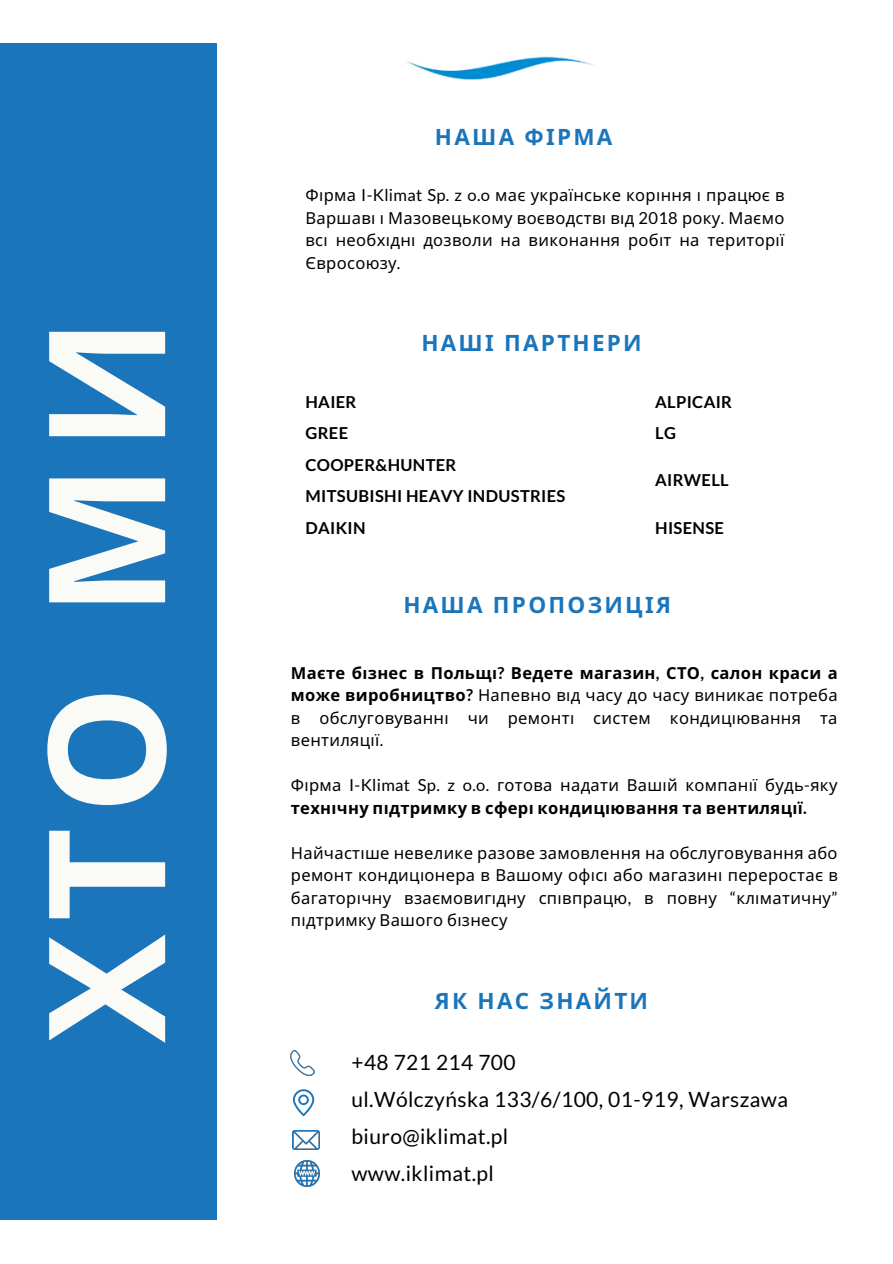
<style>
.page{position:relative;width:893px;height:1264px;background:#fff}
.page>*{position:absolute;margin:0;border:0;box-sizing:border-box;transform-origin:0 0}
.t1{font:700 162.3px "Noto Sans";color:#fafaf7}
.t2{font:700 22.5px "Noto Sans";letter-spacing:.1em;color:#1b75bb}
.t3{font:21px/37px "Lato";letter-spacing:.02em;color:#000}
.t4{font:16.5px/22.5px "Noto Sans";letter-spacing:.02em;color:#000;text-align:justify}
.t5{font:700 16.5px/22.5px "Noto Sans";letter-spacing:.02em;color:#000;text-align:justify}
.t6{font:700 16.5px/31.5px "Lato";letter-spacing:.02em;color:#000}
.s1{font-family:"Lato"}
.s2{font-weight:400}
.s3{font-family:"Lato";font-weight:400}
</style>
<div class="page">
<div style="left:0;top:43px;width:217px;height:1176px;background:#1b75bb"></div>
<img style="left:406px;top:56px;width:189px;height:24px">
<img style="left:291px;top:1050px;width:24px;height:25px">
<svg style="left:293px;top:1089px;width:21px;height:27px"></svg>
<img style="left:293px;top:1130px;width:27px;height:19px">
<img style="left:295px;top:1160px;width:25px;height:26px">
<h2 class="t2" style="left:435px;top:121px;width:179px">НАША ФІРМА</h2>
<p class="t4" style="left:305px;top:184px;width:481px">Фі рма <span class="s1">I-Klimat Sp. z o.o</span> має українське корі ння і працює в Варшаві і Мазовецькому воєводстві від <span class="s1">2018</span> року<span class="s1">.</span> Маємо всі необхідні дозволи на виконання робіт на території Євросоюзу<span class="s1">.</span></p>
<h1 class="t1" style="left:-8px;top:1042px;width:727px;rotate:-90deg">ХТО МИ</h1>
<h2 class="t2" style="left:421px;top:327px;width:222px">НАШІ ПАРТНЕРИ</h2>
<p class="t6" style="left:655px;top:385px;width:78px">ALPICAIR<br>LG</p>
<p class="t6" style="left:655px;top:464px;width:75px">AIRWELL</p>
<p class="t6" style="left:655px;top:511px;width:70px">HISENSE</p>
<p class="t6" style="left:305px;top:385px;width:261px">HAIER<br>GREE<br>COOPER&amp;HUNTER<br>MITSUBISHI HEAVY INDUSTRIES<br>DAIKIN</p>
<h2 class="t2" style="left:403px;top:588px;width:269px">НАША ПРОПОЗИЦІЯ</h2>
<p class="t5" style="left:291px;top:661px;width:548px">Маєте бізнес в Польщі<span class="s1">?</span> Ведете магазин<span class="s1">,</span> СТО<span class="s1">,</span> салон краси а може виробництво<span class="s1">?</span> <span class="s2">Напевно від часу до часу виникає потреба в обслуговуванні</span></p>
<p class="t4" style="left:467px;top:706px;width:105px">чи ремонті</p>
<p class="t4" style="left:593px;top:706px;width:246px">систем кондиці ювання та</p>
<p class="t4" style="left:291px;top:728px;width:94px">вентиляції<span class="s1">.</span></p>
<p class="t5" style="left:291px;top:773px;width:548px"><span class="s2">Фі рма</span> <span class="s3">I-Klimat Sp. z o.o.</span> <span class="s2">готова надати Ваші й компанії будь</span><span class="s3">-</span><span class="s2">яку </span>техні чну підтримку в сфері кондиці ювання та вентиляції<span class="s1">.</span></p>
<p class="t4" style="left:291px;top:840px;width:548px">Найчасті ше невелике разове замовлення на обслуговування або ремонт кондиціонера в Вашому офісі або магазині переростає в багаторічну взаємовигідну спі впрацю<span class="s1">,</span> в повну <span class="s1">“</span>клі матичну<span class="s1">” </span>підтримку Вашого бізнесу</p>
<h2 class="t2" style="left:435px;top:984px;width:215px">ЯК НАС ЗНАЙТИ</h2>
<p class="t3" style="left:351px;top:1043px;width:438px">+48 721 214 700<br>ul.Wólczyńska 133/6/100, 01-919, Warszawa biuro@iklimat.pl<br>www.iklimat.pl</p>
</div>
